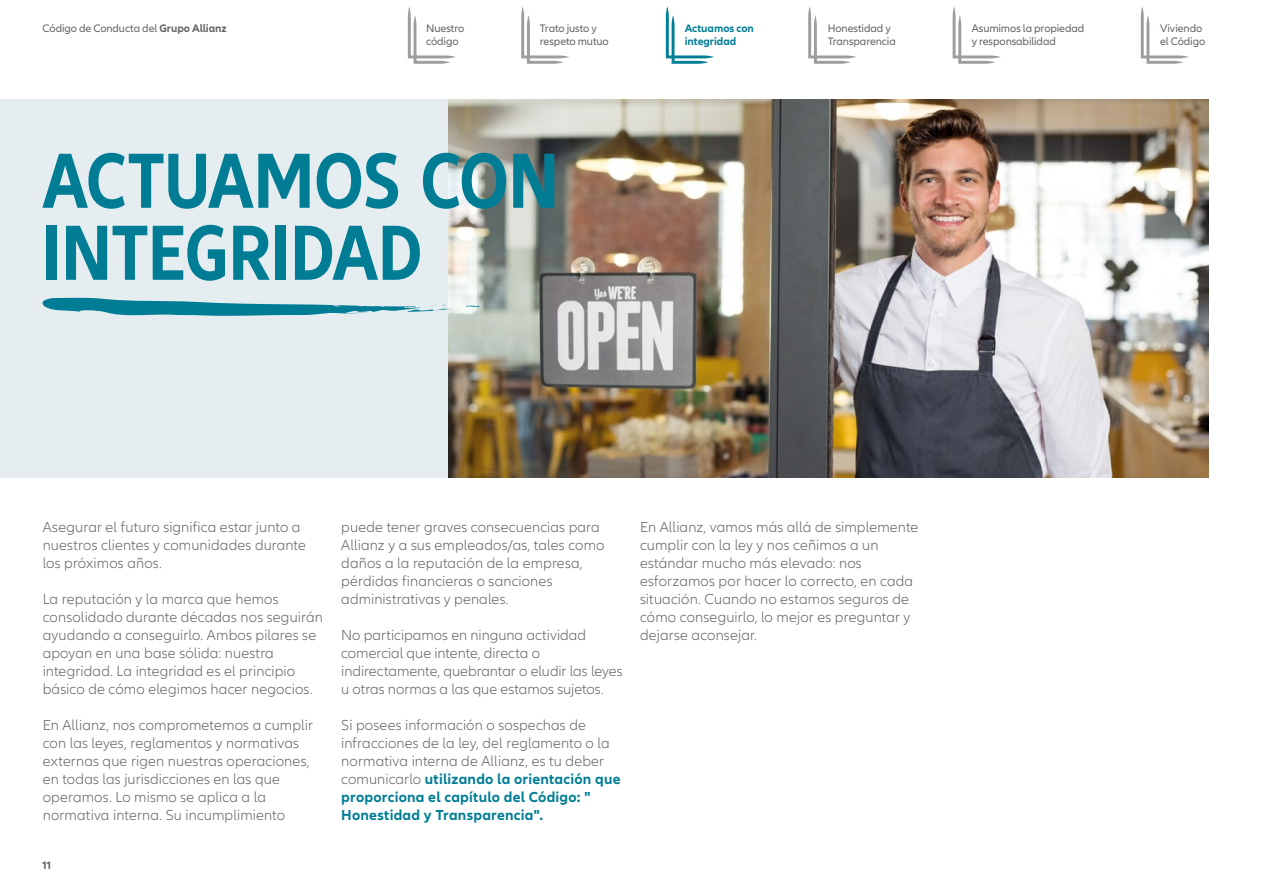
<style>
.page{position:relative;width:1263px;height:893px;background:#fff}
.page>*{position:absolute;margin:0;border:0;box-sizing:border-box;transform-origin:0 0}
.IHV_Headline_54pt{font:700 condensed 81px/72px "Allianz Neo";letter-spacing:-.005em;color:#007d95}
.Copy{font:300 15px/18px "Allianz Neo";letter-spacing:.01em;color:#636362}
.t1{font:11.25px/13.5px "Allianz Neo";letter-spacing:-.01em;color:#636362}
.t2{font:700 11.25px/13.5px "Allianz Neo";letter-spacing:-.005em;color:#007d95}
.t3{font:700 11.25px "Allianz Neo";color:#636362}
.s1{font-weight:700}
.s2{font-weight:700;color:#007d95}
</style>
<div class="page">
<svg style="left:666px;top:6px;width:48px;height:58px"></svg>
<svg style="left:521px;top:6px;width:48px;height:58px"></svg>
<svg style="left:408px;top:6px;width:48px;height:58px"></svg>
<svg style="left:808px;top:6px;width:48px;height:58px"></svg>
<svg style="left:952px;top:6px;width:49px;height:58px"></svg>
<svg style="left:1141px;top:6px;width:48px;height:58px"></svg>
<img style="left:448px;top:100px;width:761px;height:378px">
<div style="left:0;top:100px;width:448px;height:378px;background:#e5edf1"></div>
<svg style="left:465px;top:306px;width:17px;height:2px"></svg>
<svg style="left:42px;top:298px;width:410px;height:18px"></svg>
<p class="t1" style="left:43px;top:22px;width:186px">Código de Conducta del <span class="s1">Grupo Allianz</span></p>
<p class="t1" style="left:426px;top:22px;width:40px">Nuestro código</p>
<p class="t1" style="left:828px;top:22px;width:70px">Honestidad y<br>Transparencia</p>
<p class="t1" style="left:972px;top:22px;width:114px">Asumimos la propiedad y responsabilidad</p>
<p class="t1" style="left:1160px;top:22px;width:47px">Viviendo el Código</p>
<p class="t1" style="left:540px;top:22px;width:70px">Trato justo y respeto mutuo</p>
<p class="t2" style="left:685px;top:22px;width:71px">Actuamos con integridad</p>
<p class="IHV_Headline_54pt" style="left:42px;top:147px;width:518px">ACTUAMOS CON<br>INTEGRIDAD</p>
<p class="Copy" style="left:43px;top:518px;width:265px">Asegurar el futuro significa estar junto a nuestros clientes y comunidades durante los próximos años.</p>
<p class="Copy" style="left:43px;top:590px;width:282px">La reputación y la marca que hemos consolidado durante décadas nos seguirán ayudando a conseguirlo. Ambos pilares se apoyan en una base sólida: nuestra integridad. La integridad es el principio básico de cómo elegimos hacer negocios.</p>
<p class="Copy" style="left:43px;top:716px;width:272px">En Allianz, nos comprometemos a cumplir con las leyes, reglamentos y normativas externas que rigen nuestras operaciones, en todas las jurisdicciones en las que operamos. Lo mismo se aplica a la normativa interna. Su incumplimiento</p>
<p class="t3" style="left:43px;top:858px;width:10px">11</p>
<p class="Copy" style="left:341px;top:518px;width:265px">puede tener graves consecuencias para Allianz y a sus empleados/as, tales como daños a la reputación de la empresa, pérdidas financieras o sanciones administrativas y penales.</p>
<p class="Copy" style="left:341px;top:626px;width:283px">No participamos en ninguna actividad comercial que intente, directa o indirectamente, quebrantar o eludir las leyes u otras normas a las que estamos sujetos.</p>
<p class="Copy" style="left:341px;top:716px;width:281px">Si posees información o sospechas de infracciones de la ley, del reglamento o la normativa interna de Allianz, es tu deber comunicarlo <span class="s2">utilizando la orientación que proporciona el capítulo del Código: " Honestidad y Transparencia".</span></p>
<p class="Copy" style="left:640px;top:518px;width:280px">En Allianz, vamos más allá de simplemente cumplir con la ley y nos ceñimos a un estándar mucho más elevado: nos esforzamos por hacer lo correcto, en cada situación. Cuando no estamos seguros de cómo conseguirlo, lo mejor es preguntar y dejarse aconsejar.</p>
</div>
